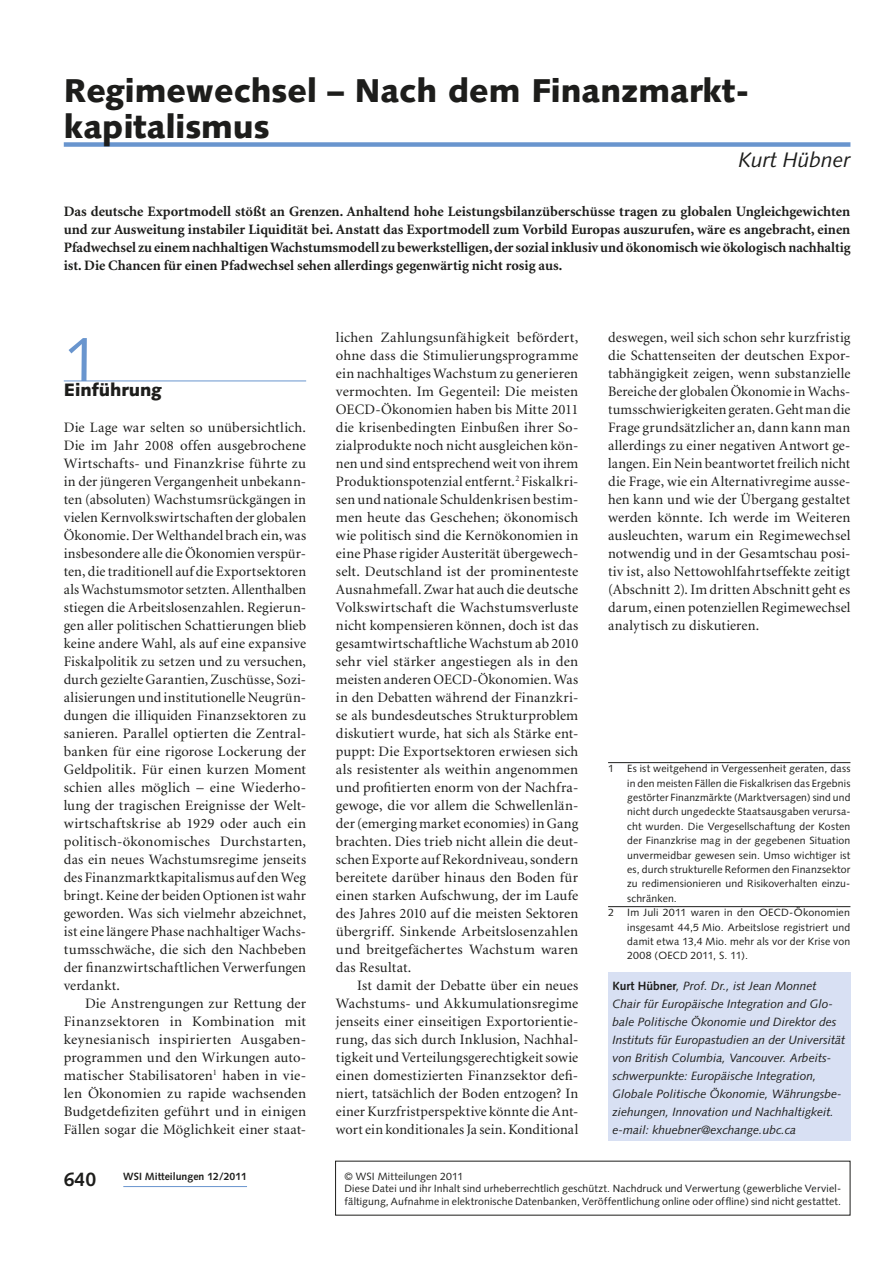
<style>
.page{position:relative;width:893px;height:1263px;background:#fff}
.page>*{position:absolute;margin:0;border:0;box-sizing:border-box;transform-origin:0 0}
.t1{font:63px "Syntax";color:#6995ce}
.t2{font:900 33px/36px "Syntax";color:#1d1d1b}
.t3{font:italic 21px "Syntax";color:#1d1d1b}
.t4{font:700 19.5px "Syntax";color:#1d1d1b}
.t5{font:900 18px "Syntax";color:#1d1d1b}
.t6{font:14.4px/18px "Minion";letter-spacing:.01em;color:#1d1d1b;text-align:justify}
.t7{font:700 14.4px/18px "Minion";color:#1d1d1b;text-align:justify}
.t8{font:italic 12px/18px "Syntax";color:#1d1d1b}
.t9{font:10.5px/14.4px "Syntax";letter-spacing:.015em;color:#1d1d1b;text-align:justify}
.t10{font:700 10.5px "Syntax";color:#1d1d1b}
.s1{font-weight:700;font-style:normal}
</style>
<div class="page">
<hr style="left:123px;top:1186px;width:124px;height:1px;background:#6995ce">
<hr style="left:64px;top:381px;width:242px;height:1px;background:#6995ce">
<div style="left:608px;top:972px;width:242px;height:168px;background:#d8e0f3"></div>
<div style="left:64px;top:142px;width:786px;height:5px;background:#6995ce"></div>
<hr style="left:608px;top:762px;width:242px;height:1px;background:#1d1d1b">
<hr style="left:608px;top:906px;width:242px;height:1px;background:#1d1d1b">
<h2 class="t2" style="left:64px;top:73px;width:687px">Regimewechsel – Nach dem Finanzmarkt&shy;kapitalismus</h2>
<h3 class="t3" style="left:738px;top:147px;width:114px">Kurt Hübner</h3>
<p class="t7" style="left:64px;top:203px;width:788px">Das deutsche Exportmodell stößt an Grenzen. Anhaltend hohe Leistungsbilanzüberschüsse tragen zu globalen Ungleichgewichten und zur Ausweitung instabiler Liquidität bei. Anstatt das Exportmodell zum Vorbild Europas auszurufen, wäre es angebracht, einen Pfadwechsel zu einem nachhaltigen Wachstumsmodell zu bewerkstelligen, der sozial inklusiv und ökonomisch wie ökologisch nachhaltig ist. Die Chancen für einen Pfadwechsel sehen allerdings gegenwärtig nicht rosig aus.</p>
<h1 class="t1" style="left:64px;top:322px;width:37px">1</h1>
<p class="t5" style="left:64px;top:379px;width:100px">Einführung</p>
<p class="t6" style="left:64px;top:419px;width:244px">Die Lage war selten so unübersichtlich.<br>Die im Jahr 2008 offen ausgebrochene Wirtschafts- und Finanzkrise führte zu in der jüngeren Vergangenheit unbekann&shy;ten (absoluten) Wachstumsrückgängen in vielen Kernvolkswirtschaften der globalen Ökonomie. Der Welthandel brach ein, was insbesondere alle die Ökonomien verspür&shy;ten, die traditionell auf die Exportsektoren als Wachstumsmotor setzten. Allenthalben stiegen die Arbeitslosenzahlen. Regierun&shy;gen aller politischen Schattierungen blieb keine andere Wahl, als auf eine expansive Fiskalpolitik zu setzen und zu versuchen, durch gezielte Garantien, Zuschüsse, Sozi&shy;alisierungen und institutionelle Neugrün&shy;dungen die illiquiden Finanzsektoren zu sanieren. Parallel optierten die Zentral&shy;banken für eine rigorose Lockerung der Geldpolitik. Für einen kurzen Moment schien alles möglich – eine Wiederho&shy;lung der tragischen Ereignisse der Welt&shy;wirtschaftskrise ab 1929 oder auch ein politisch-ökonomisches Durchstarten, das ein neues Wachstumsregime jenseits des Finanzmarktkapitalismus auf den Weg bringt. Keine der beiden Optionen ist wahr geworden. Was sich vielmehr abzeichnet, ist eine längere Phase nachhaltiger Wachs&shy;tumsschwäche, die sich den Nachbeben der finanzwirtschaftlichen Verwerfungen verdankt.</p>
<p class="t6" style="left:64px;top:995px;width:244px;text-indent:21px">Die Anstrengungen zur Rettung der Finanzsektoren in Kombination mit keynesianisch inspirierten Ausgaben&shy;programmen und den Wirkungen auto&shy;matischer Stabilisatoren<sup>1</sup> haben in vie&shy;len Ökonomien zu rapide wachsenden Budgetdefiziten geführt und in einigen Fällen sogar die Möglichkeit einer staat-</p>
<h3 class="t4" style="left:64px;top:1168px;width:34px">640</h3>
<p class="t10" style="left:123px;top:1170px;width:125px">WSI Mitteilungen 12/2011</p>
<p class="t6" style="left:336px;top:329px;width:244px">lichen Zahlungsunfähigkeit befördert, ohne dass die Stimulierungsprogramme ein nachhaltiges Wachstum zu generieren vermochten. Im Gegenteil: Die meisten OECD-Ökonomien haben bis Mitte 2011 die krisenbedingten Einbußen ihrer So&shy;zialprodukte noch nicht ausgleichen kön&shy;nen und sind entsprechend weit von ihrem Produktionspotenzial entfernt.<sup>2</sup> Fiskalkri&shy;sen und nationale Schuldenkrisen bestim&shy;men heute das Geschehen; ökonomisch wie politisch sind die Kernökonomien in eine Phase rigider Austerität übergewech&shy;selt. Deutschland ist der prominenteste Ausnahmefall. Zwar hat auch die deutsche Volkswirtschaft die Wachstumsverluste nicht kompensieren können, doch ist das gesamtwirtschaftliche Wachstum ab 2010 sehr viel stärker angestiegen als in den meisten anderen OECD-Ökonomien. Was in den Debatten während der Finanzkri&shy;se als bundesdeutsches Strukturproblem diskutiert wurde, hat sich als Stärke ent&shy;puppt: Die Exportsektoren erwiesen sich als resistenter als weithin angenommen und profitierten enorm von der Nachfra&shy;gewoge, die vor allem die Schwellenlän&shy;der (emerging market economies) in Gang brachten. Dies trieb nicht allein die deut&shy;schen Exporte auf Rekordniveau, sondern bereitete darüber hinaus den Boden für einen starken Aufschwung, der im Laufe des Jahres 2010 auf die meisten Sektoren übergriff. Sinkende Arbeitslosenzahlen und breitgefächertes Wachstum waren das Resultat.</p>
<p class="t6" style="left:336px;top:977px;width:244px;text-indent:21px">Ist damit der Debatte über ein neues Wachstums- und Akkumulationsregime jenseits einer einseitigen Exportorientie&shy;rung, das sich durch Inklusion, Nachhal&shy;tigkeit und Verteilungsgerechtigkeit sowie einen domestizierten Finanzsektor defi&shy;niert, tatsächlich der Boden entzogen? In einer Kurzfristperspektive könnte die Ant&shy;wort ein konditionales Ja sein. Konditional</p>
<p class="t6" style="left:608px;top:329px;width:244px">deswegen, weil sich schon sehr kurzfristig die Schattenseiten der deutschen Expor&shy;tabhängigkeit zeigen, wenn substanzielle Bereiche der globalen Ökonomie in Wachs&shy;tumsschwierigkeiten geraten. Geht man die Frage grundsätzlicher an, dann kann man allerdings zu einer negativen Antwort ge&shy;langen. Ein Nein beantwortet freilich nicht die Frage, wie ein Alternativregime ausse&shy;hen kann und wie der Übergang gestaltet werden könnte. Ich werde im Weiteren ausleuchten, warum ein Regimewechsel notwendig und in der Gesamtschau posi&shy;tiv ist, also Nettowohlfahrtseffekte zeitigt (Abschnitt 2). Im dritten Abschnitt geht es darum, einen potenziellen Regimewechsel analytisch zu diskutieren.</p>
<p class="t9" style="left:608px;top:761px;width:7px">1</p>
<p class="t9" style="left:627px;top:761px;width:225px">Es ist weitgehend in Vergessenheit geraten, dass in den meisten Fällen die Fiskalkrisen das Ergebnis gestörter Finanzmärkte (Marktversagen) sind und nicht durch ungedeckte Staatsausgaben verursa&shy;cht wurden. Die Vergesellschaftung der Kosten der Finanzkrise mag in der gegebenen Situation unvermeidbar gewesen sein. Umso wichtiger ist es, durch strukturelle Reformen den Finanzsektor zu redimensionieren und Risikoverhalten einzu&shy;schränken.</p>
<p class="t9" style="left:608px;top:905px;width:7px">2</p>
<p class="t9" style="left:627px;top:905px;width:225px">Im Juli 2011 waren in den OECD- Ökonomien insgesamt 44,5 Mio. Arbeitslose registriert und damit etwa 13,4 Mio. mehr als vor der Krise von 2008 (OECD 2011, S. 11).</p>
<p class="t8" style="left:612px;top:977px;width:234px"><span class="s1">Kurt Hübner</span>, Prof. Dr., ist Jean Monnet Chair für Europäische Integration and Glo&shy;bale Politische Ökonomie und Direktor des Instituts für Europastudien an der Universität von British Columbia, Vancouver. Arbeits&shy;schwerpunkte: Europäische Integration, Globale Politische Ökonomie, Währungsbe&shy;ziehungen, Innovation und Nachhaltigkeit. e-mail: khuebner@exchange.ubc.ca</p>
<p class="t9" style="left:344px;top:1170px;width:498px;line-height:12.5px;text-align:left">© WSI Mitteilungen 2011<br>Diese Datei und ihr Inhalt sind urheberrechtlich geschützt. Nachdruck und Verwertung (gewerbliche Verviel&shy;fältigung, Aufnahme in elektronische Datenbanken, Veröffentlichung online oder offline) sind nicht gestattet.</p>
</div>
